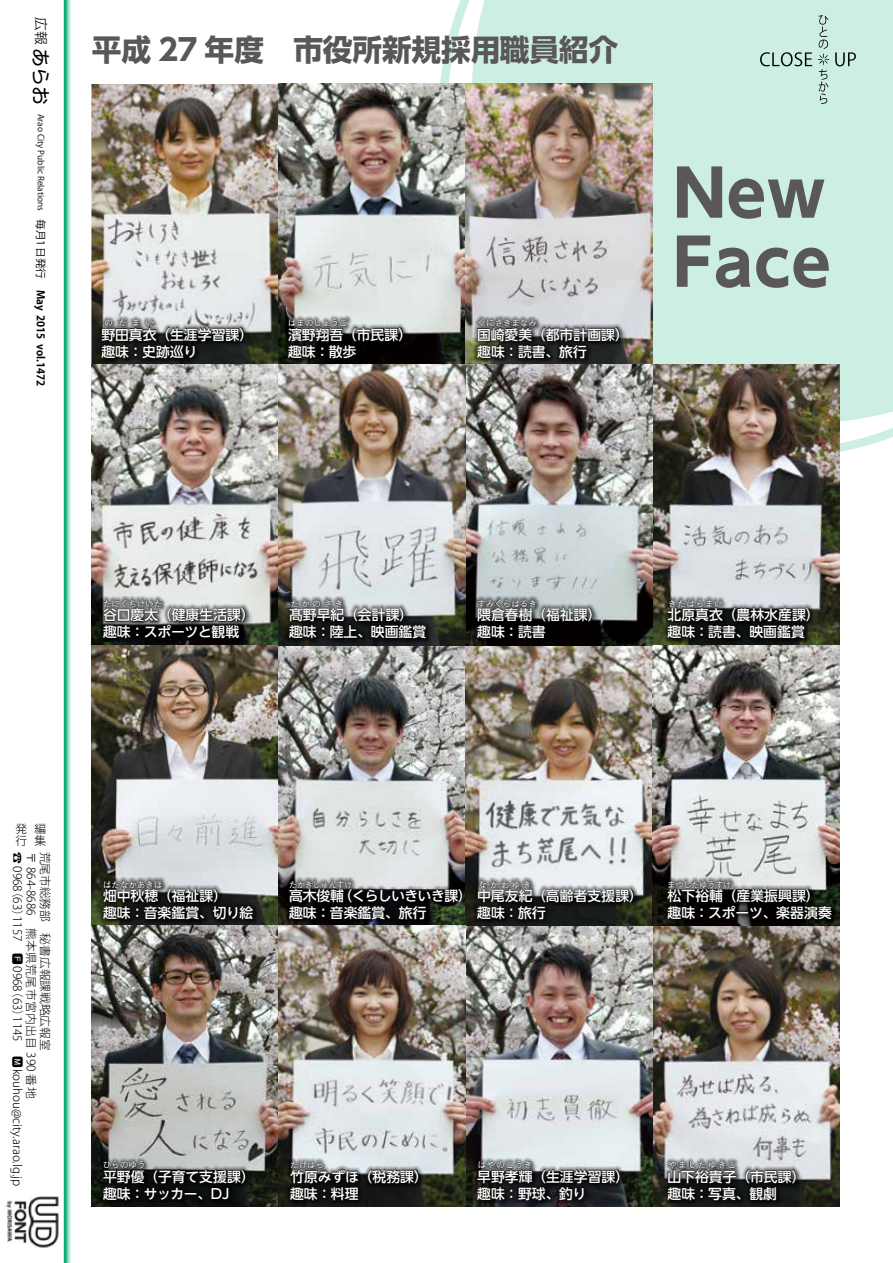
<style>
.page{position:relative;width:893px;height:1263px;background:#fff}
.page>*{position:absolute;margin:0;border:0;box-sizing:border-box;transform-origin:0 0}
.t1{font:700 63.75px/69px "UD Shin Go NT Pro";letter-spacing:.015em;color:#595757}
.t2{font:700 29.7px "UD Shin Go NT Pro";letter-spacing:-.01em;color:#595757}
.t3{font:19.2px "UD Shin Go NT Pro";color:#000}
.t4{font:500 13.8px/17px "UD Shin Go NT Pro";letter-spacing:.005em;color:#fff}
.t5{font:300 13.8px "UD Shin Go NT Pro";color:#000}
.t6{font:300 11.7px/11.4px "Koz Go Pro";color:#000}
.t7{font:300 11.7px "Koz Go Pro";letter-spacing:.045em;color:#000}
.t8{font:700 10.65px "Koz Go Pro";color:#000}
.t9{font:500 8.55px "UD Shin Go NT Pro";color:#fff}
.t10{font:8.55px "Koz Go Pro";color:#000}
.t11{font:500 8.55px "UD Shin Go NT Pro";color:#fff;scale:.93 1}
.t12{font:500 8.55px "UD Shin Go NT Pro";color:#fff;scale:.94 1}
.t13{font:500 8.55px "UD Shin Go NT Pro";letter-spacing:.165em;color:#fff}
.s1{font-weight:400}
</style>
<div class="page">
<svg style="left:438px;top:0;width:455px;height:452px"></svg>
<div style="left:472px;top:0;width:421px;height:423px;background:#cdeee3"></div>
<svg style="left:64px;top:0;width:7px;height:1263px;background:#69ceae"></svg>
<img style="left:6px;top:1196px;width:53px;height:52px">
<svg style="left:760px;top:15px;width:96px;height:89px;background:#c2e2d7"></svg>
<img style="left:91px;top:84px;width:562px;height:281px">
<img style="left:91px;top:365px;width:749px;height:841px">
<svg style="left:100px;top:318px;width:151px;height:47px"></svg>
<svg style="left:98px;top:316px;width:149px;height:46px"></svg>
<svg style="left:101px;top:319px;width:143px;height:39px;background:#343535"></svg>
<svg style="left:101px;top:598px;width:152px;height:47px"></svg>
<svg style="left:99px;top:596px;width:150px;height:47px;background:#616361"></svg>
<svg style="left:103px;top:600px;width:142px;height:39px;background:#3d3d3d"></svg>
<svg style="left:101px;top:879px;width:159px;height:47px"></svg>
<svg style="left:99px;top:877px;width:158px;height:46px;background:#5f625f"></svg>
<svg style="left:103px;top:881px;width:150px;height:38px;background:#303131"></svg>
<svg style="left:101px;top:1160px;width:152px;height:47px"></svg>
<svg style="left:99px;top:1157px;width:150px;height:47px;background:#525654"></svg>
<svg style="left:103px;top:1161px;width:142px;height:39px;background:#242625"></svg>
<svg style="left:288px;top:1160px;width:138px;height:47px"></svg>
<svg style="left:286px;top:1158px;width:136px;height:46px"></svg>
<svg style="left:290px;top:1161px;width:128px;height:39px;background:#343637"></svg>
<svg style="left:476px;top:1160px;width:151px;height:47px"></svg>
<svg style="left:473px;top:1157px;width:151px;height:47px;background:#686c6e"></svg>
<svg style="left:477px;top:1161px;width:143px;height:39px;background:#2e3032"></svg>
<svg style="left:666px;top:1160px;width:137px;height:47px"></svg>
<svg style="left:664px;top:1158px;width:136px;height:46px"></svg>
<svg style="left:667px;top:1161px;width:129px;height:39px;background:#333536"></svg>
<svg style="left:287px;top:879px;width:183px;height:48px"></svg>
<svg style="left:285px;top:877px;width:181px;height:46px;background:#545754"></svg>
<svg style="left:289px;top:881px;width:173px;height:38px;background:#242524"></svg>
<svg style="left:476px;top:879px;width:165px;height:48px"></svg>
<svg style="left:473px;top:877px;width:164px;height:46px;background:#696c6b"></svg>
<svg style="left:477px;top:881px;width:156px;height:38px;background:#363837"></svg>
<svg style="left:666px;top:879px;width:173px;height:47px"></svg>
<svg style="left:664px;top:876px;width:171px;height:47px;background:#636663"></svg>
<svg style="left:667px;top:881px;width:165px;height:38px;background:#242524"></svg>
<svg style="left:287px;top:598px;width:146px;height:47px"></svg>
<svg style="left:285px;top:596px;width:145px;height:47px"></svg>
<svg style="left:289px;top:600px;width:137px;height:39px;background:#37393a"></svg>
<svg style="left:476px;top:598px;width:123px;height:47px"></svg>
<svg style="left:473px;top:596px;width:123px;height:47px"></svg>
<svg style="left:477px;top:600px;width:115px;height:39px;background:#262728"></svg>
<svg style="left:666px;top:598px;width:152px;height:47px"></svg>
<svg style="left:664px;top:596px;width:150px;height:47px"></svg>
<svg style="left:667px;top:600px;width:143px;height:39px;background:#252727"></svg>
<svg style="left:286px;top:318px;width:124px;height:47px"></svg>
<svg style="left:284px;top:315px;width:122px;height:47px"></svg>
<svg style="left:288px;top:319px;width:115px;height:39px;background:#292929"></svg>
<svg style="left:476px;top:317px;width:151px;height:48px"></svg>
<svg style="left:473px;top:315px;width:150px;height:47px;background:#767876"></svg>
<svg style="left:477px;top:319px;width:142px;height:39px;background:#343635"></svg>
<p class="t5" style="left:52px;top:17px;width:29px;rotate:90deg">広報</p>
<h3 class="t3" style="left:56px;top:48px;width:59px;rotate:90deg">あらお</h3>
<p class="t10" style="left:46px;top:114px;width:98px;rotate:90deg">Arao City Public Relations</p>
<p class="t8" style="left:48px;top:219px;width:168px;rotate:90deg"><span class="s1">毎月1日発行　</span>May 2015 vol.1472</p>
<h2 class="t2" style="left:92px;top:26px;width:528px">平成 27 年度　市役所新規採用職員紹介</h2>
<p class="t9" style="left:104px;top:316px;width:51px">のだまい</p>
<p class="t4" style="left:101px;top:342px;width:97px">趣味：史跡巡り</p>
<p class="t4" style="left:101px;top:325px;width:153px">野田真衣（生涯学習課(</p>
<p class="t9" style="left:288px;top:316px;width:61px">はまのしょうご</p>
<p class="t4" style="left:288px;top:342px;width:70px">趣味：散歩</p>
<p class="t4" style="left:288px;top:325px;width:126px">濱野翔吾（市民課(</p>
<p class="t9" style="left:477px;top:316px;width:61px">くにざきまなみ</p>
<p class="t4" style="left:477px;top:342px;width:111px">趣味：読書、旅行</p>
<p class="t4" style="left:477px;top:325px;width:153px">国崎愛美（都市計画課(</p>
<h1 class="t1" style="left:673px;top:157px;width:159px">New<br>Face</h1>
<p class="t9" style="left:103px;top:597px;width:61px">たにぐちけいた</p>
<p class="t4" style="left:103px;top:623px;width:138px">趣味：スポーツと観戦</p>
<p class="t4" style="left:103px;top:606px;width:153px">谷口慶太（健康生活課(</p>
<p class="t9" style="left:290px;top:597px;width:54px">たかのさき</p>
<p class="t4" style="left:289px;top:623px;width:139px">趣味：陸上、映画鑑賞</p>
<p class="t4" style="left:289px;top:606px;width:126px">髙野早紀（会計課(</p>
<p class="t9" style="left:477px;top:597px;width:61px">すみくらはるき</p>
<p class="t4" style="left:477px;top:623px;width:70px">趣味：読書</p>
<p class="t4" style="left:477px;top:606px;width:126px">隈倉春樹（福祉課(</p>
<p class="t9" style="left:668px;top:597px;width:56px">きたはらまい</p>
<p class="t4" style="left:668px;top:623px;width:139px">趣味：読書、映画鑑賞</p>
<p class="t4" style="left:667px;top:606px;width:154px">北原真衣（農林水産課(</p>
<p class="t6" style="left:16px;top:823px;width:13px">発行</p>
<p class="t6" style="left:35px;top:823px;width:13px">編集</p>
<p class="t6" style="left:23px;top:840px;width:53px;rotate:90deg">　☎ 0968</p>
<p class="t7" style="left:39px;top:840px;width:260px;rotate:90deg">　〒 864-8686　熊本県荒尾市宮内出目 390 番地</p>
<p class="t6" style="left:51px;top:840px;width:212px;rotate:90deg">　荒尾市総務部　秘書広報課戦略広報室</p>
<p class="t6" style="left:23px;top:886px;width:37px;rotate:90deg">（63）</p>
<p class="t6" style="left:23px;top:916px;width:77px;rotate:90deg">1157　F0968</p>
<p class="t6" style="left:23px;top:986px;width:37px;rotate:90deg">（63）</p>
<p class="t6" style="left:23px;top:1016px;width:27px;rotate:90deg">1145</p>
<p class="t6" style="left:23px;top:1056px;width:132px;rotate:90deg">Mkouhou@city.arao l g. j p.</p>
<p class="t9" style="left:103px;top:877px;width:61px">はたなかあきほ</p>
<p class="t4" style="left:103px;top:904px;width:152px">趣味：音楽鑑賞、切り絵</p>
<p class="t4" style="left:103px;top:887px;width:126px">畑中秋穂（福祉課(</p>
<p class="t11" style="left:289px;top:877px;width:70px">たかきしゅんすけ</p>
<p class="t4" style="left:289px;top:887px;width:355px;text-indent:49px">（くらしいきいき課( 中尾友紀（高齢者支援課(趣味：音楽鑑賞、旅行</p>
<p class="t9" style="left:479px;top:877px;width:54px">なかおゆき</p>
<p class="t4" style="left:477px;top:904px;width:70px">趣味：旅行</p>
<p class="t4" style="left:289px;top:887px;width:56px">高木俊輔</p>
<p class="t12" style="left:668px;top:877px;width:70px">まつしたゆうすけ</p>
<p class="t4" style="left:668px;top:904px;width:166px">趣味：スポーツ、楽器演奏</p>
<p class="t4" style="left:668px;top:887px;width:154px">松下裕輔（産業振興課(</p>
<p class="t9" style="left:103px;top:1158px;width:44px">ひらのゆう</p>
<p class="t4" style="left:103px;top:1184px;width:128px">趣味：サッカー、DJ</p>
<p class="t4" style="left:103px;top:1167px;width:153px">平野優（子育て支援課(</p>
<p class="t9" style="left:290px;top:1158px;width:36px">たけはら</p>
<p class="t4" style="left:290px;top:1184px;width:70px">趣味：料理</p>
<p class="t4" style="left:290px;top:1167px;width:139px">竹原みずほ（税務課(</p>
<p class="t9" style="left:478px;top:1158px;width:56px">はやのこうき</p>
<p class="t4" style="left:477px;top:1184px;width:111px">趣味：野球、釣り</p>
<p class="t4" style="left:477px;top:1167px;width:153px">早野孝輝（生涯学習課(</p>
<p class="t13" style="left:668px;top:1158px;width:69px">やましたゆきこ</p>
<p class="t4" style="left:668px;top:1184px;width:111px">趣味：写真、観劇</p>
<p class="t4" style="left:667px;top:1167px;width:140px">山下裕貴子（市民課(</p>
</div>
